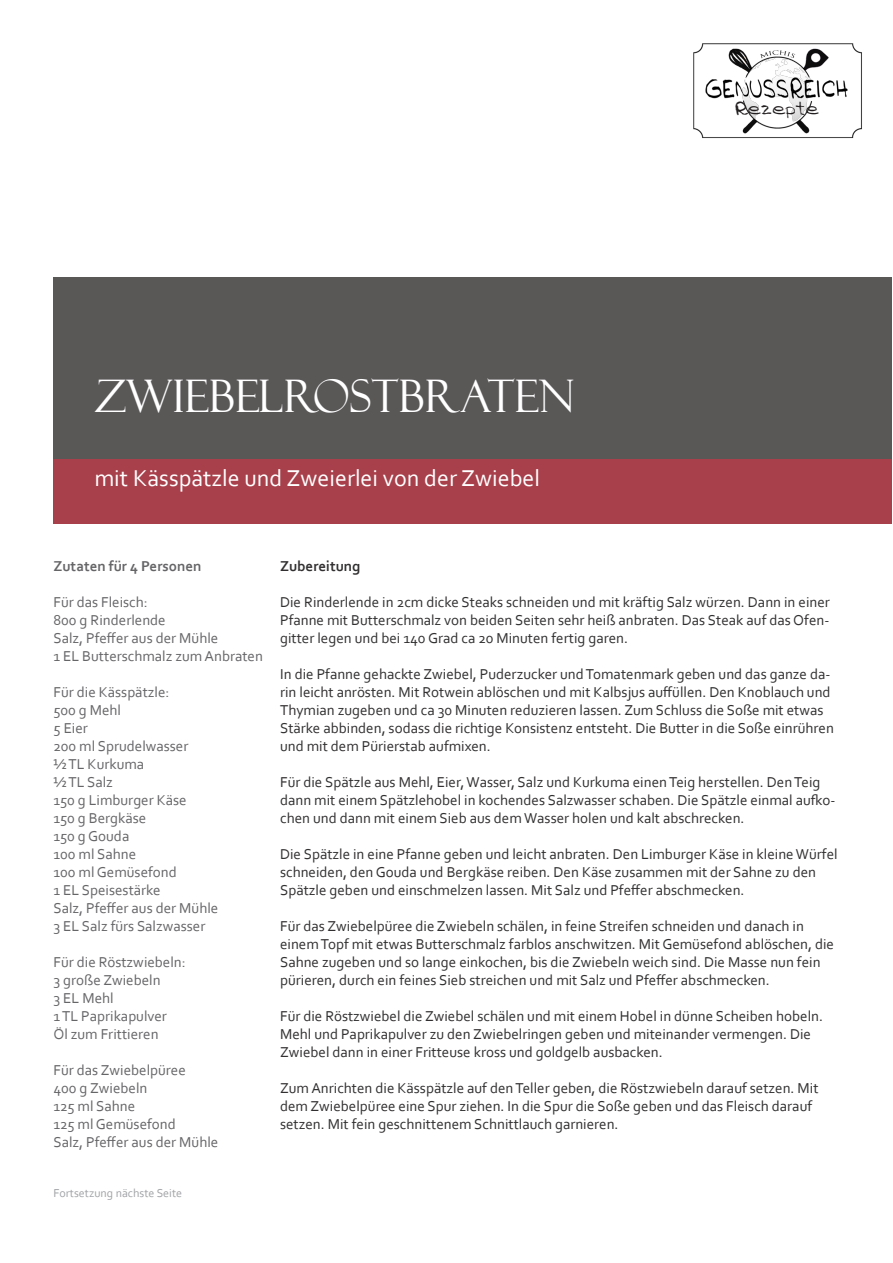
<style>
.page{position:relative;width:893px;height:1263px;background:#fff}
.page>*{position:absolute;margin:0;border:0;box-sizing:border-box;transform-origin:0 0}
.t1{font:45px "Felix Titling";color:#fff}
.t2{font:24px "Corbel";color:#fff}
.t3{font:19.5px "Anmari";color:#231f20}
.t4{font:15px/18px "Corbel";color:#312f30}
.t5{font:15px "Corbel";color:#656568}
.t6{font:700 15px "Corbel";color:#656568}
.t7{font:700 15px "Corbel";color:#312f30}
.t8{font:12px "Corbel";color:#a1a3a6}
</style>
<div class="page">
<div style="left:53px;top:278px;width:839px;height:181px;background:#5a5757"></div>
<div style="left:53px;top:459px;width:839px;height:65px;background:#a8404b"></div>
<img style="left:693px;top:43px;width:169px;height:95px">
<p class="t1" style="left:94px;top:370px;width:482px">ZWIEBELROSTBRATEN</p>
<p class="t2" style="left:94px;top:463px;width:447px">mit Kässpätzle und Zweierlei von der Zwiebel</p>
<p class="t3" style="left:736px;top:99px;width:85px">Rezepte</p>
<p class="t6" style="left:53px;top:556px;width:150px">Zutaten für 4 Personen</p>
<p class="t5" style="left:53px;top:592px;width:96px">Für das Fleisch:</p>
<p class="t5" style="left:53px;top:610px;width:114px">800 g Rinderlende</p>
<p class="t5" style="left:53px;top:628px;width:166px">Salz, Pfeffer aus der Mühle</p>
<p class="t5" style="left:53px;top:646px;width:211px">1 EL Butterschmalz zum Anbraten</p>
<p class="t5" style="left:53px;top:682px;width:117px">Für die Kässpätzle:</p>
<p class="t5" style="left:53px;top:700px;width:69px">500 g Mehl</p>
<p class="t5" style="left:53px;top:718px;width:36px">5 Eier</p>
<p class="t5" style="left:53px;top:736px;width:136px">200 ml Sprudelwasser</p>
<p class="t5" style="left:53px;top:754px;width:92px">½ TL Kurkuma</p>
<p class="t5" style="left:53px;top:772px;width:61px">½ TL Salz</p>
<p class="t5" style="left:53px;top:790px;width:135px">150 g Limburger Käse</p>
<p class="t5" style="left:53px;top:808px;width:94px">150 g Bergkäse</p>
<p class="t5" style="left:53px;top:826px;width:77px">150 g Gouda</p>
<p class="t5" style="left:53px;top:844px;width:84px">100 ml Sahne</p>
<p class="t5" style="left:53px;top:862px;width:125px">100 ml Gemüsefond</p>
<p class="t5" style="left:53px;top:880px;width:109px">1 EL Speisestärke</p>
<p class="t5" style="left:53px;top:898px;width:166px">Salz, Pfeffer aus der Mühle</p>
<p class="t5" style="left:53px;top:916px;width:153px">3 EL Salz fürs Salzwasser</p>
<p class="t5" style="left:53px;top:952px;width:134px">Für die Röstzwiebeln:</p>
<p class="t5" style="left:53px;top:970px;width:109px">3 große Zwiebeln</p>
<p class="t5" style="left:53px;top:988px;width:62px">3 EL Mehl</p>
<p class="t5" style="left:53px;top:1006px;width:115px">1 TL Paprikapulver</p>
<p class="t5" style="left:53px;top:1024px;width:107px">Öl zum Frittieren</p>
<p class="t5" style="left:53px;top:1060px;width:134px">Für das Zwiebelpüree</p>
<p class="t5" style="left:53px;top:1078px;width:95px">400 g Zwiebeln</p>
<p class="t5" style="left:53px;top:1096px;width:83px">125 ml Sahne</p>
<p class="t5" style="left:53px;top:1114px;width:124px">125 ml Gemüsefond</p>
<p class="t5" style="left:53px;top:1132px;width:166px">Salz, Pfeffer aus der Mühle</p>
<p class="t8" style="left:53px;top:1186px;width:130px">Fortsetzung nächste Seite</p>
<p class="t7" style="left:280px;top:556px;width:82px">Zubereitung</p>
<p class="t4" style="left:280px;top:592px;width:551px;text-align:justify">Die Rinderlende in 2cm dicke Steaks schneiden und mit kräftig Salz würzen. Dann in einer Pfanne mit Butterschmalz von beiden Seiten sehr heiß anbraten. Das Steak auf das Ofen&shy;gitter legen und bei 140 Grad ca 20 Minuten fertig garen.</p>
<p class="t4" style="left:280px;top:664px;width:555px">In die Pfanne gehackte Zwiebel, Puderzucker und Tomatenmark geben und das ganze da&shy;rin leicht anrösten. Mit Rotwein ablöschen und mit Kalbsjus auffüllen. Den Knoblauch und Thymian zugeben und ca 30 Minuten reduzieren lassen. Zum Schluss die Soße mit etwas Stärke abbinden, sodass die richtige Konsistenz entsteht. Die Butter in die Soße einrühren und mit dem Pürierstab aufmixen.</p>
<p class="t4" style="left:280px;top:772px;width:557px">Für die Spätzle aus Mehl, Eier, Wasser, Salz und Kurkuma einen Teig herstellen. Den Teig dann mit einem Spätzlehobel in kochendes Salzwasser schaben. Die Spätzle einmal aufko&shy;chen und dann mit einem Sieb aus dem Wasser holen und kalt abschrecken.</p>
<p class="t4" style="left:280px;top:844px;width:559px">Die Spätzle in eine Pfanne geben und leicht anbraten. Den Limburger Käse in kleine Würfel schneiden, den Gouda und Bergkäse reiben. Den Käse zusammen mit der Sahne zu den<br>Spätzle geben und einschmelzen lassen. Mit Salz und Pfeffer abschmecken.</p>
<p class="t4" style="left:280px;top:916px;width:555px">Für das Zwiebelpüree die Zwiebeln schälen, in feine Streifen schneiden und danach in einem Topf mit etwas Butterschmalz farblos anschwitzen. Mit Gemüsefond ablöschen, die Sahne zugeben und so lange einkochen, bis die Zwiebeln weich sind. Die Masse nun fein pürieren, durch ein feines Sieb streichen und mit Salz und Pfeffer abschmecken.</p>
<p class="t4" style="left:280px;top:1006px;width:544px">Für die Röstzwiebel die Zwiebel schälen und mit einem Hobel in dünne Scheiben hobeln.<br>Mehl und Paprikapulver zu den Zwiebelringen geben und miteinander vermengen. Die<br>Zwiebel dann in einer Fritteuse kross und goldgelb ausbacken.</p>
<p class="t4" style="left:280px;top:1078px;width:540px">Zum Anrichten die Kässpätzle auf den Teller geben, die Röstzwiebeln darauf setzen. Mit dem Zwiebelpüree eine Spur ziehen. In die Spur die Soße geben und das Fleisch darauf setzen. Mit fein geschnittenem Schnittlauch garnieren.</p>
</div>
